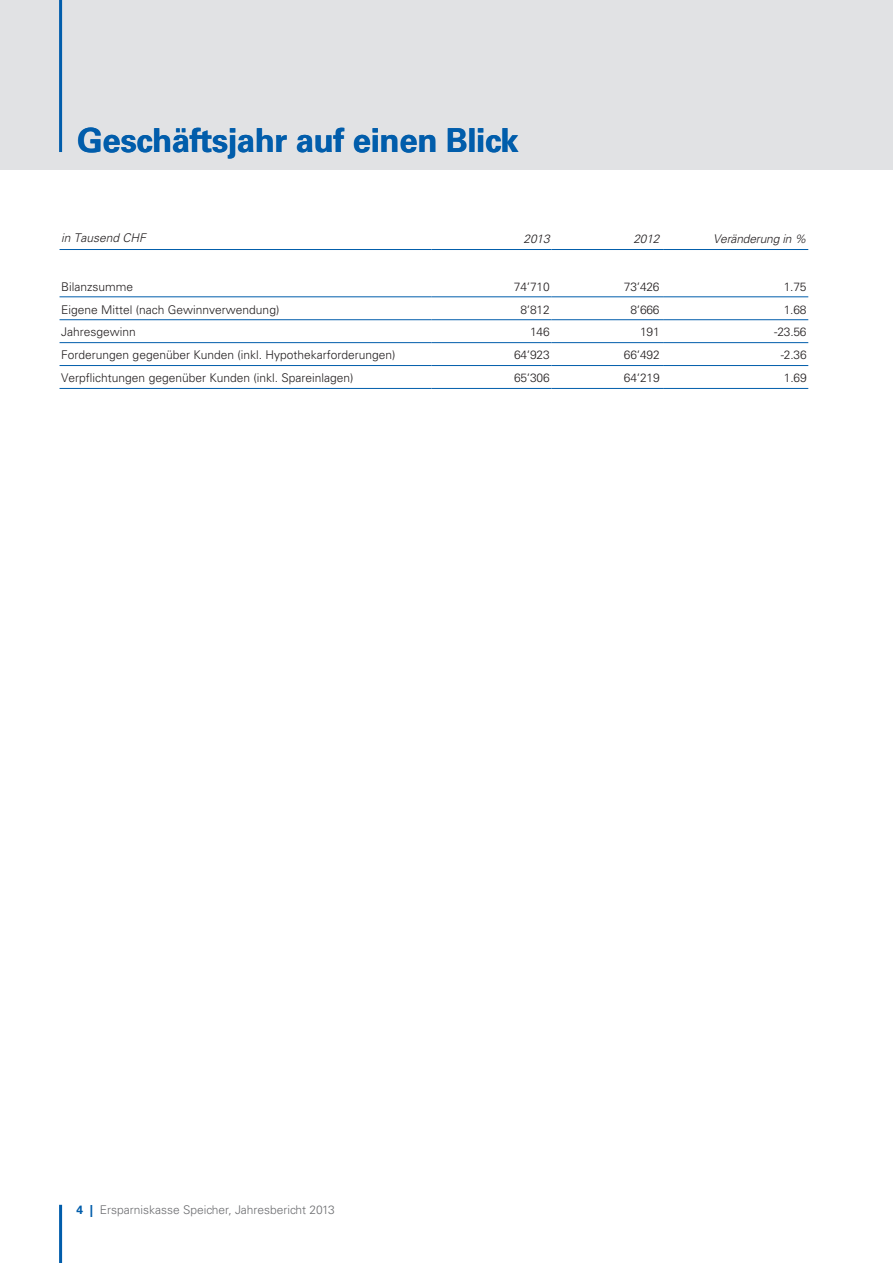
<style>
.page{position:relative;width:893px;height:1263px;background:#fff}
.page>*{position:absolute;margin:0;border:0;box-sizing:border-box;transform-origin:0 0}
.t1{font:700 33px "Univers";letter-spacing:-.01em;color:#015dab}
.t2{font:300 12px "Univers";color:#231f20}
.t3{font:300 12px "Univers";color:#6c6d70}
.t4{font:italic 300 12px "Univers";letter-spacing:-.015em;color:#231f20}
.s1{font-weight:700;color:#015dab}
</style>
<div class="page">
<div style="left:0;top:0;width:893px;height:170px;background:#e1e2e4"></div>
<hr style="left:59px;top:1205px;width:3px;height:58px;background:#015dab">
<hr style="left:59px;top:0;width:3px;height:152px;background:#015dab">
<hr style="left:60px;top:297px;width:371px;height:1px;background:#015dab">
<hr style="left:431px;top:297px;width:120px;height:1px;background:#015dab">
<hr style="left:551px;top:297px;width:113px;height:1px;background:#015dab">
<hr style="left:664px;top:297px;width:144px;height:1px;background:#015dab">
<hr style="left:60px;top:319px;width:371px;height:1px;background:#015dab">
<hr style="left:431px;top:319px;width:120px;height:1px;background:#015dab">
<hr style="left:551px;top:319px;width:113px;height:1px;background:#015dab">
<hr style="left:664px;top:319px;width:144px;height:1px;background:#015dab">
<hr style="left:60px;top:342px;width:371px;height:1px;background:#015dab">
<hr style="left:431px;top:342px;width:120px;height:1px;background:#015dab">
<hr style="left:551px;top:342px;width:113px;height:1px;background:#015dab">
<hr style="left:664px;top:342px;width:144px;height:1px;background:#015dab">
<hr style="left:60px;top:365px;width:371px;height:1px;background:#015dab">
<hr style="left:431px;top:365px;width:120px;height:1px;background:#015dab">
<hr style="left:551px;top:365px;width:113px;height:1px;background:#015dab">
<hr style="left:664px;top:365px;width:144px;height:1px;background:#015dab">
<hr style="left:60px;top:388px;width:371px;height:1px;background:#015dab">
<hr style="left:431px;top:388px;width:120px;height:1px;background:#015dab">
<hr style="left:551px;top:388px;width:113px;height:1px;background:#015dab">
<hr style="left:664px;top:388px;width:144px;height:1px;background:#015dab">
<hr style="left:60px;top:249px;width:371px;height:1px;background:#015dab">
<hr style="left:431px;top:249px;width:120px;height:1px;background:#015dab">
<hr style="left:551px;top:249px;width:113px;height:1px;background:#015dab">
<hr style="left:664px;top:249px;width:144px;height:1px;background:#015dab">
<h1 class="t1" style="left:77px;top:121px;width:443px">Geschäftsjahr auf einen Blick</h1>
<p class="t4" style="left:61px;top:230px;width:86px">in Tausend CHF</p>
<p class="t4" style="left:524px;top:232px;width:28px">2013</p>
<p class="t4" style="left:633px;top:232px;width:28px">2012</p>
<p class="t4" style="left:713px;top:232px;width:95px">Veränderung in %</p>
<p class="t2" style="left:61px;top:279px;width:74px">Bilanzsumme</p>
<p class="t2" style="left:514px;top:279px;width:37px">74‘710</p>
<p class="t2" style="left:624px;top:279px;width:37px">73‘426</p>
<p class="t2" style="left:784px;top:279px;width:24px">1.75</p>
<p class="t2" style="left:61px;top:302px;width:220px">Eigene Mittel (nach Gewinnverwendung)</p>
<p class="t2" style="left:520px;top:302px;width:31px">8‘812</p>
<p class="t2" style="left:630px;top:302px;width:31px">8‘666</p>
<p class="t2" style="left:784px;top:302px;width:24px">1.68</p>
<p class="t2" style="left:61px;top:325px;width:76px">Jahresgewinn</p>
<p class="t2" style="left:530px;top:325px;width:21px">146</p>
<p class="t2" style="left:640px;top:325px;width:21px">191</p>
<p class="t2" style="left:774px;top:325px;width:34px">-23.56</p>
<p class="t2" style="left:61px;top:348px;width:336px">Forderungen gegenüber Kunden (inkl. Hypothekarforderungen)</p>
<p class="t2" style="left:514px;top:348px;width:37px">64‘923</p>
<p class="t2" style="left:624px;top:348px;width:37px">66‘492</p>
<p class="t2" style="left:781px;top:348px;width:27px">-2.36</p>
<p class="t2" style="left:61px;top:371px;width:294px">Verpflichtungen gegenüber Kunden (inkl. Spareinlagen)</p>
<p class="t2" style="left:514px;top:371px;width:37px">65‘306</p>
<p class="t2" style="left:624px;top:371px;width:37px">64‘219</p>
<p class="t2" style="left:784px;top:371px;width:24px">1.69</p>
<p class="t3" style="left:77px;top:1202px;width:260px"><span class="s1">4 |</span> Ersparniskasse Speicher, Jahresbericht 2013</p>
</div>
